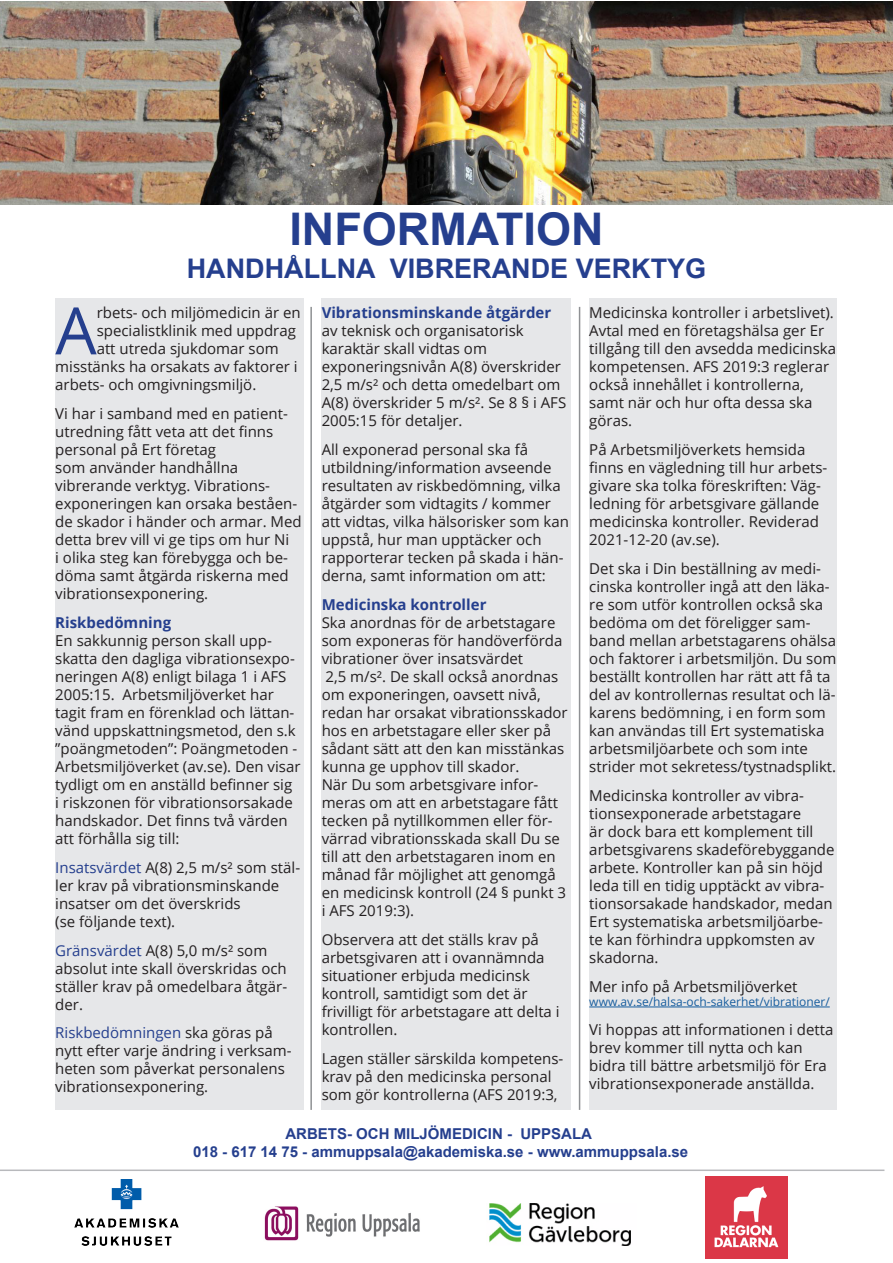
<style>
.page{position:relative;width:893px;height:1263px;background:#fff}
.page>*{position:absolute;margin:0;border:0;box-sizing:border-box;transform-origin:0 0}
.t1{font:65.4px "Open Sans";color:#253f8e}
.t2{font:700 45px "Arial";color:#253f8e}
.t3{font:700 27px "Arial";color:#253f8e}
.t4{font:15px/18px "Open Sans";color:#231f20}
.t5{font:700 15px "Arial";color:#253f8e}
.t6{font:700 15px "Open Sans";color:#253f8e}
.t7{font:15px "Open Sans";color:#253f8e}
.t8{font:12px "Open Sans";color:#175d9e}
.s1{font-weight:700;color:#253f8e}
.s2{color:#253f8e}
.s3{color:#231f20}
</style>
<div class="page">
<img style="left:0;top:1px;width:893px;height:203px">
<div style="left:55px;top:298px;width:249px;height:812px;background:#e6e7e9"></div>
<div style="left:322px;top:298px;width:249px;height:812px;background:#e6e7e9"></div>
<div style="left:589px;top:298px;width:247px;height:812px;background:#e6e7e9"></div>
<hr style="left:589px;top:1007px;width:241px;height:1px;background:#175d9e">
<hr style="left:579px;top:307px;width:1px;height:803px;background:#8f9194">
<hr style="left:310px;top:307px;width:2px;height:803px;background:#8f9194">
<img style="left:264px;top:1206px;width:156px;height:35px">
<img style="left:489px;top:1204px;width:142px;height:41px">
<hr style="left:0;top:1169px;width:884px;height:2px;background:#b8b9bc">
<img style="left:705px;top:1176px;width:83px;height:83px">
<img style="left:75px;top:1180px;width:104px;height:65px">
<p class="t2" style="left:289px;top:198px;width:316px">INFORMATION</p>
<p class="t3" style="left:187px;top:249px;width:521px">HANDHÅLLNA VIBRERANDE VERKTYG</p>
<p class="t6" style="left:322px;top:302px;width:231px">Vibrationsminskande åtgärder</p>
<p class="t4" style="left:322px;top:322px;width:204px">av teknisk och organisatorisk karaktär skall vidtas om</p>
<p class="t4" style="left:322px;top:358px;width:246px">exponeringsnivån A(8) överskrider<br>2,5 m/s² och detta omedelbart om<br>A(8) överskrider 5 m/s². Se 8 § i AFS<br>2005:15 för detaljer.</p>
<p class="t4" style="left:322px;top:440px;width:249px">All exponerad personal ska få utbildning/information avseende resultaten av riskbedömning, vilka åtgärder som vidtagits / kommer att vidtas, vilka hälsorisker som kan uppstå, hur man upptäcker och rapporterar tecken på skada i hän&shy;derna, samt information om att:</p>
<p class="t4" style="left:322px;top:595px;width:248px"><span class="s1">Medicinska kontroller<br></span>Ska anordnas för de arbetstagare som exponeras för handöverförda vibrationer över insatsvärdet<br>2,5 m/s². De skall också anordnas om exponeringen, oavsett nivå, redan har orsakat vibrationsskador hos en arbetstagare eller sker på sådant sätt att den kan misstänkas</p>
<p class="t4" style="left:322px;top:757px;width:199px">kunna ge upphov till skador.</p>
<p class="t4" style="left:322px;top:775px;width:246px">När Du som arbetsgivare infor&shy;meras om att en arbetstagare fått tecken på nytillkommen eller för&shy;värrad vibrationsskada skall Du se till att den arbetstagaren inom en månad får möjlighet att genomgå en medicinsk kontroll (24 § punkt 3 i AFS 2019:3).</p>
<p class="t4" style="left:322px;top:930px;width:239px">Observera att det ställs krav på arbetsgivaren att i ovannämnda situationer erbjuda medicinsk kontroll, samtidigt som det är frivilligt för arbetstagare att delta i kontrollen.</p>
<p class="t4" style="left:322px;top:1049px;width:243px">Lagen ställer särskilda kompetens-</p>
<p class="t4" style="left:322px;top:1067px;width:231px">krav på den medicinska personal</p>
<p class="t4" style="left:322px;top:1085px;width:237px">som gör kontrollerna (AFS 2019:3,</p>
<p class="t1" style="left:55px;top:286px;width:43px">A</p>
<p class="t4" style="left:97px;top:304px;width:206px">rbets- och miljömedicin är en</p>
<p class="t4" style="left:589px;top:304px;width:248px">Medicinska kontroller i arbetslivet).<br>Avtal med en företagshälsa ger Er tillgång till den avsedda medicinska</p>
<p class="t4" style="left:589px;top:358px;width:241px">kompetensen. AFS 2019:3 reglerar också innehållet i kontrollerna, samt när och hur ofta dessa ska göras.</p>
<p class="t4" style="left:589px;top:440px;width:240px">På Arbetsmiljöverkets hemsida finns en vägledning till hur arbets&shy;givare ska tolka föreskriften: Väg&shy;ledning för arbetsgivare gällande medicinska kontroller. Reviderad<br>2021-12-20 (av.se).</p>
<p class="t4" style="left:589px;top:559px;width:249px">Det ska i Din beställning av medi&shy;cinska kontroller ingå att den läka&shy;re som utför kontrollen också ska bedöma om det föreligger sam&shy;band mellan arbetstagarens ohälsa och faktorer i arbetsmiljön. Du som beställt kontrollen har rätt att få ta del av kontrollernas resultat och lä&shy;karens bedömning, i en form som kan användas till Ert systematiska arbetsmiljöarbete och som inte strider mot sekretess/tystnadsplikt.</p>
<p class="t4" style="left:589px;top:786px;width:247px">Medicinska kontroller av vibra&shy;tionsexponerade arbetstagare<br>är dock bara ett komplement till arbetsgivarens skadeförebyggande arbete. Kontroller kan på sin höjd leda till en tidig upptäckt av vibra&shy;tionsorsakade handskador, medan<br>Ert systematiska arbetsmiljöarbe&shy;te kan förhindra uppkomsten av skadorna.</p>
<p class="t4" style="left:589px;top:977px;width:210px">Mer info på Arbetsmiljöverket</p>
<p class="t8" style="left:589px;top:993px;width:242px">www.av.se/halsa-och-sakerhet/vibrationer/</p>
<p class="t4" style="left:589px;top:1020px;width:246px">Vi hoppas att informationen i detta brev kommer till nytta och kan bidra till bättre arbetsmiljö för Era vibrationsexponerade anställda.</p>
<p class="t5" style="left:285px;top:1123px;width:308px">ARBETS- OCH MILJÖMEDICIN - UPPSALA</p>
<p class="t5" style="left:193px;top:1141px;width:497px">018 - 617 14 75 - ammuppsala@akademiska.se - www.ammuppsala.se</p>
<p class="t4" style="left:97px;top:322px;width:201px">specialistklinik med uppdrag</p>
<p class="t4" style="left:97px;top:340px;width:184px">att utreda sjukdomar som</p>
<p class="t4" style="left:55px;top:358px;width:244px">misstänks ha orsakats av faktorer i</p>
<p class="t4" style="left:55px;top:376px;width:203px">arbets- och omgivningsmiljö.</p>
<p class="t4" style="left:55px;top:404px;width:234px">Vi har i samband med en patient&shy;utredning fått veta att det finns personal på Ert företag</p>
<p class="t4" style="left:55px;top:458px;width:248px">som använder handhållna vibrerande verktyg. Vibrations&shy;exponeringen kan orsaka beståen&shy;de skador i händer och armar. Med detta brev vill vi ge tips om hur Ni<br>i olika steg kan förebygga och be&shy;döma samt åtgärda riskerna med vibrationsexponering.</p>
<p class="t4" style="left:55px;top:613px;width:247px"><span class="s1">Riskbedömning<br></span>En sakkunnig person skall upp&shy;skatta den dagliga vibrationsexpo&shy;neringen A(8) enligt bilaga 1 i AFS<br>2005:15. Arbetsmiljöverket har tagit fram en förenklad och lättan&shy;vänd uppskattningsmetod, den s.k ”poängmetoden”: Poängmetoden -<br>Arbetsmiljöverket (av.se). Den visar tydligt om en anställd befinner sig<br>i riskzonen för vibrationsorsakade handskador. Det finns två värden att förhålla sig till:</p>
<p class="t4" style="left:55px;top:858px;width:246px"><span class="s2">Insatsvärdet</span> A(8) 2,5 m/s² som stäl&shy;ler krav på vibrationsminskande insatser om det överskrids<br>(se följande text).</p>
<p class="t4" style="left:55px;top:941px;width:233px"><span class="s2">Gränsvärdet</span> A(8) 5,0 m/s² som absolut inte skall överskridas och ställer krav på omedelbara åtgär&shy;der.</p>
<p class="t7" style="left:55px;top:1023px;width:219px">Riskbedömningen <span class="s3">ska göras på</span></p>
<p class="t4" style="left:55px;top:1042px;width:238px">nytt efter varje ändring i verksam&shy;heten som påverkat personalens vibrationsexponering.</p>
</div>
